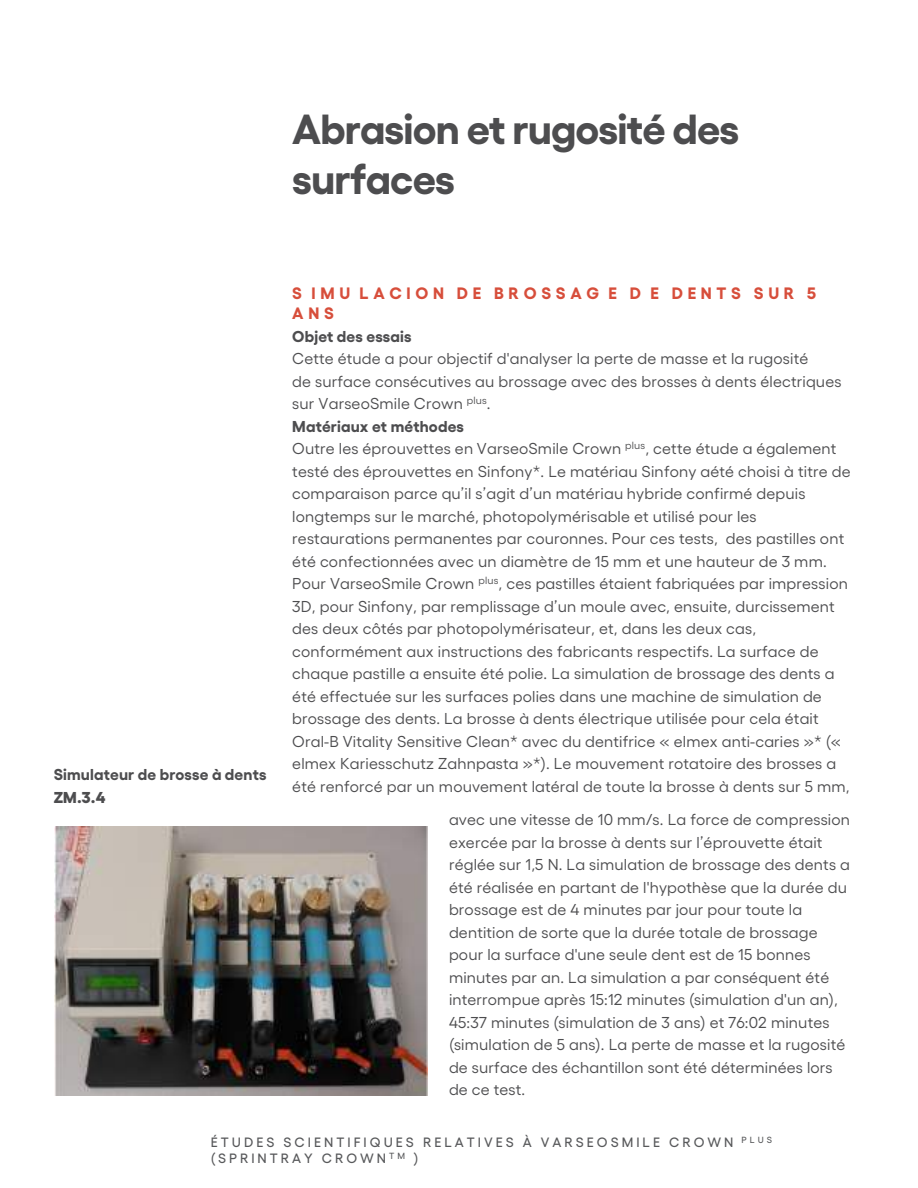
<style>
.page{position:relative;width:918px;height:1188px;background:#fff}
.page>*{position:absolute;margin:0;border:0;box-sizing:border-box;transform-origin:0 0}
.t1{font:700 42px/50.4px "Gellix";letter-spacing:-.02em;color:#4d4d4f}
.t2{font:700 16.5px/19.8px "Gellix";letter-spacing:.285em;color:#d74e3b}
.t3{font:15.75px/22.5px "Gellix";letter-spacing:.01em;color:#4d4d4f}
.t4{font:700 15.75px "Gellix";letter-spacing:.01em;color:#4d4d4f}
.t5{font:800 15.75px "Gellix";color:#4d4d4f}
.t6{font:500 13.5px/16.2px "Gellix";letter-spacing:.22em;color:#58595b}
.s1{font-weight:700}
</style>
<div class="page">
<img style="left:54px;top:826px;width:374px;height:269px">
<h1 class="t1" style="left:292px;top:99px;width:448px">Abrasion et rugosité des surfaces</h1>
<p class="t4" style="left:54px;top:762px;width:214px">Simulateur de brosse à dents</p>
<p class="t5" style="left:54px;top:785px;width:53px">ZM.3.4</p>
<p class="t2" style="left:292px;top:282px;width:525px">S IMU LACION DE BROSSAG E D E DENTS SUR 5<br>ANS</p>
<p class="t4" style="left:292px;top:324px;width:121px">Objet des essais</p>
<p class="t3" style="left:292px;top:346px;width:560px">Cette étude a pour objectif d'analyser la perte de masse et la rugosité<br>de surface consécutives au brossage avec des brosses à dents électriques sur VarseoSmile Crown <sup>plus</sup>.<br><span class="s1">Matériaux et méthodes<br></span>Outre les éprouvettes en VarseoSmile Crown <sup>plus</sup>, cette étude a également testé des éprouvettes en Sinfony*. Le matériau Sinfony aété choisi à titre de comparaison parce qu’il s’agit d’un matériau hybride confirmé depuis longtemps sur le marché, photopolymérisable et utilisé pour les restaurations permanentes par couronnes. Pour ces tests, des pastilles ont été confectionnées avec un diamètre de 15 mm et une hauteur de 3 mm.<br>Pour VarseoSmile Crown <sup>plus</sup>, ces pastilles étaient fabriquées par impression 3D, pour Sinfony, par remplissage d’un moule avec, ensuite, durcissement des deux côtés par photopolymérisateur, et, dans les deux cas, conformément aux instructions des fabricants respectifs. La surface de chaque pastille a ensuite été polie. La simulation de brossage des dents a été effectuée sur les surfaces polies dans une machine de simulation de brossage des dents. La brosse à dents électrique utilisée pour cela était Oral-B Vitality Sensitive Clean* avec du dentifrice « elmex anti-caries »* (« elmex Kariesschutz Zahnpasta »*). Le mouvement rotatoire des brosses a été renforcé par un mouvement latéral de toute la brosse à dents sur 5 mm,</p>
<p class="t3" style="left:449px;top:807px;width:403px">avec une vitesse de 10 mm/s. La force de compression exercée par la brosse à dents sur l’éprouvette était réglée sur 1,5 N. La simulation de brossage des dents a été réalisée en partant de l'hypothèse que la durée du brossage est de 4 minutes par jour pour toute la dentition de sorte que la durée totale de brossage pour la surface d'une seule dent est de 15 bonnes minutes par an. La simulation a par conséquent été interrompue après 15:12 minutes (simulation d'un an), 45:37 minutes (simulation de 3 ans) et 76:02 minutes (simulation de 5 ans). La perte de masse et la rugosité de surface des échantillon sont été déterminées lors de ce test.</p>
<p class="t6" style="left:211px;top:1132px;width:563px">ÉTUDES SCIENTIFIQUES RELATIVES À VARSEOSMILE CROWN <sup>PLUS </sup>(SPRINTRAY CROWN <sup>TM</sup> )</p>
</div>
